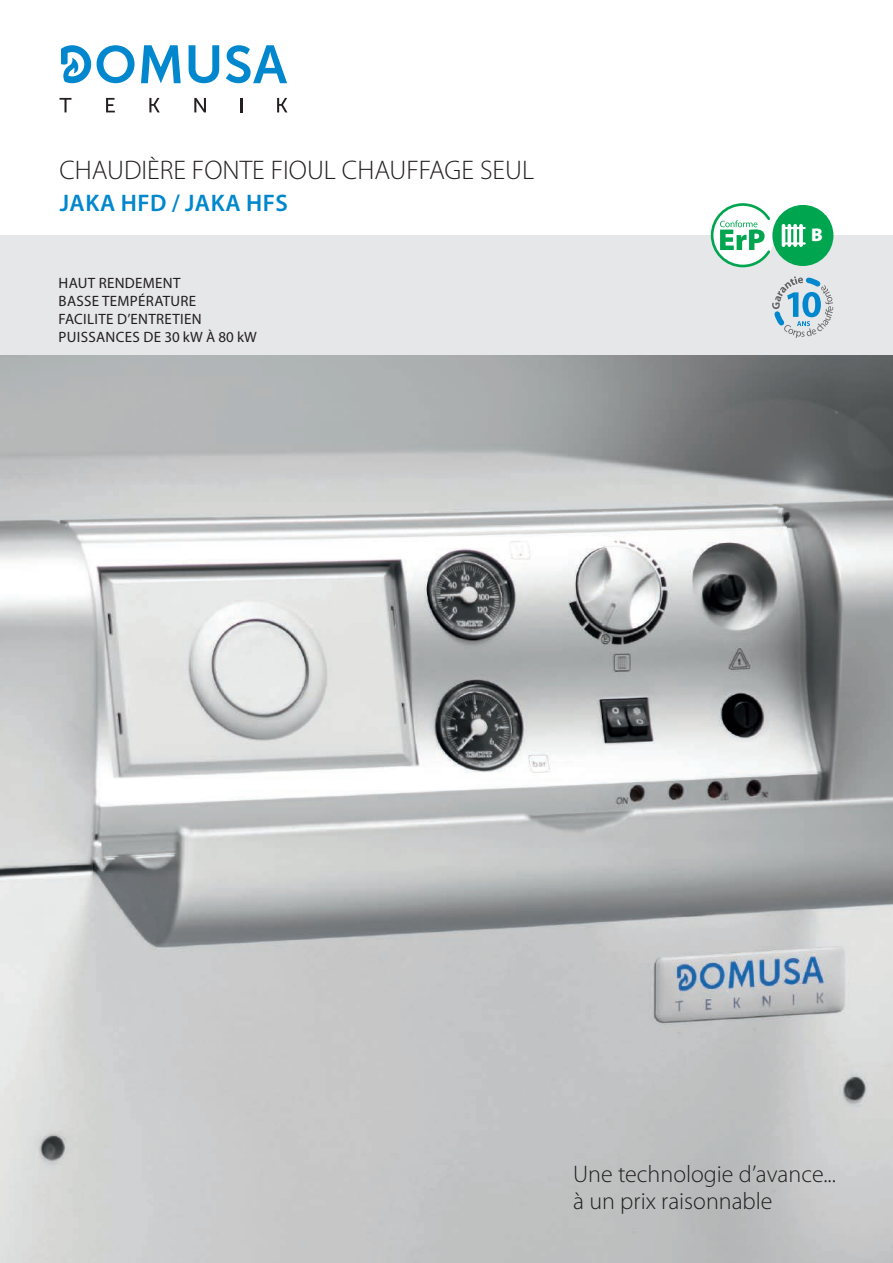
<style>
.page{position:relative;width:893px;height:1263px;background:#fff}
.page>*{position:absolute;margin:0;border:0;box-sizing:border-box;transform-origin:0 0}
.t1{font:300 27px "Myriad Pro";color:#231f20}
.t2{font:300 24px/27px "Myriad Pro";color:#231f20}
.t3{font:600 24px "Myriad Pro";letter-spacing:.02em;color:#0087cd}
.t4{font:900 18.45px "Myriad Pro";color:#fff}
.t5{font:15px/18px "Myriad Pro";letter-spacing:.02em;color:#231f20}
</style>
<div class="page">
<img style="left:0;top:354px;width:893px;height:909px">
<div style="left:0;top:235px;width:893px;height:119px;background:#e6e7e9"></div>
<svg style="left:60px;top:98px;width:12px;height:14px"></svg>
<svg style="left:106px;top:98px;width:9px;height:14px"></svg>
<svg style="left:149px;top:98px;width:11px;height:14px"></svg>
<svg style="left:194px;top:98px;width:12px;height:14px"></svg>
<svg style="left:241px;top:98px;width:2px;height:14px"></svg>
<svg style="left:277px;top:98px;width:10px;height:14px"></svg>
<svg style="left:97px;top:45px;width:38px;height:38px"></svg>
<svg style="left:141px;top:45px;width:40px;height:38px"></svg>
<svg style="left:189px;top:45px;width:30px;height:38px"></svg>
<svg style="left:226px;top:45px;width:61px;height:38px"></svg>
<svg style="left:61px;top:45px;width:30px;height:38px"></svg>
<svg style="left:710px;top:203px;width:123px;height:135px"></svg>
<h1 class="t1" style="left:60px;top:155px;width:476px">CHAUDIÈRE FONTE FIOUL CHAUFFAGE SEUL</h1>
<h2 class="t3" style="left:60px;top:187px;width:230px">JAKA HFD / JAKA HFS</h2>
<p class="t5" style="left:59px;top:273px;width:200px">HAUT RENDEMENT<br>BASSE TEMPÉRATURE<br>FACILITE D’ENTRETIEN<br>PUISSANCES DE 30 kW À 80 kW</p>
<p class="t4" style="left:811px;top:225px;width:13px">B</p>
<h2 class="t2" style="left:573px;top:1161px;width:264px">Une technologie d’avance... à un prix raisonnable</h2>
</div>
